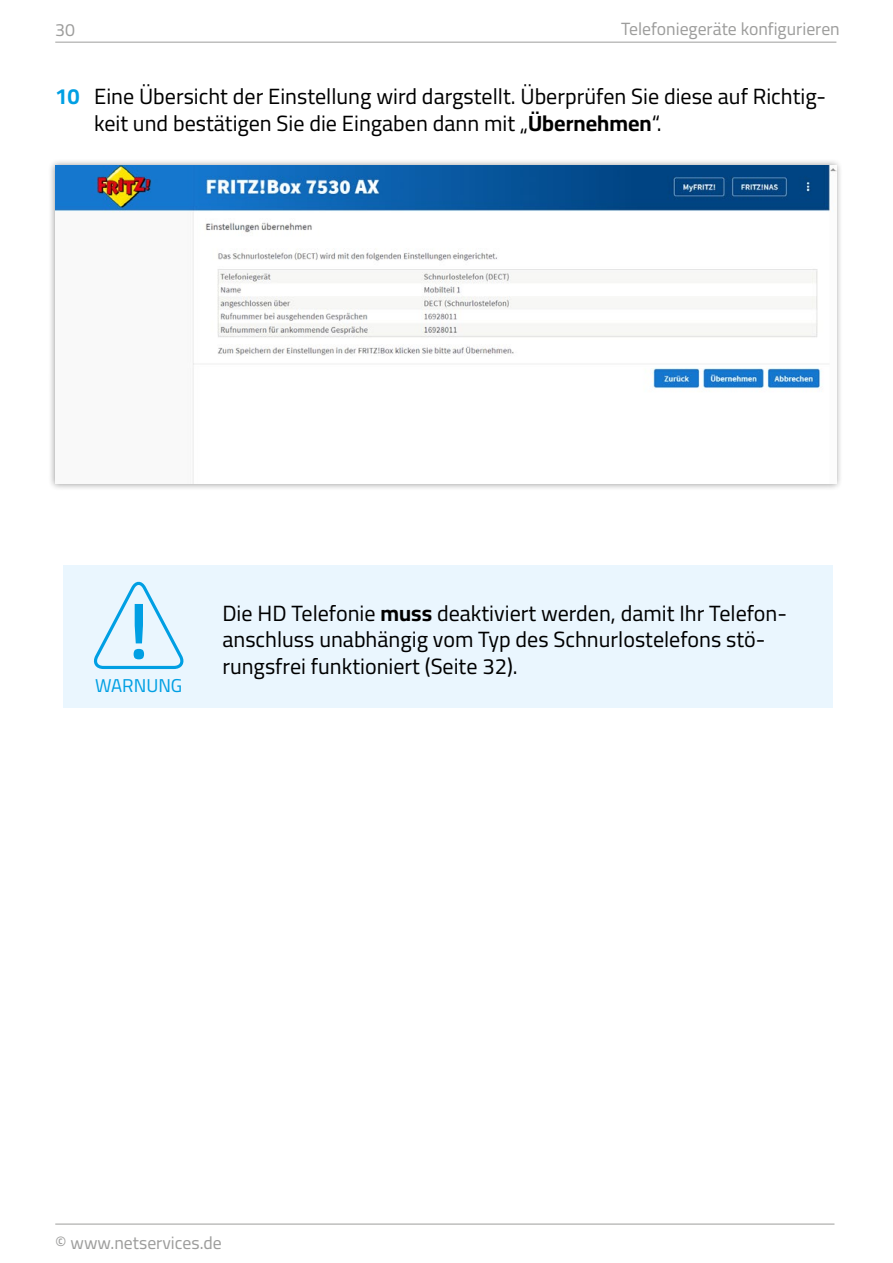
<style>
.page{position:relative;width:893px;height:1263px;background:#fff}
.page>*{position:absolute;margin:0;border:0;box-sizing:border-box;transform-origin:0 0}
.t1{font:22.05px/26.4px "Cairo";color:#000}
.t2{font:18.6px "Cairo";color:#009fe3}
.t3{font:17.7px "Cairo";color:#9d9d9c}
.s1{font-weight:700;color:#009fe3}
.s2{font-weight:700}
</style>
<div class="page">
<hr style="left:55px;top:1224px;width:779px;height:1px;background:#9d9d9c">
<hr style="left:55px;top:42px;width:781px;height:1px;background:#9d9d9c">
<div style="left:63px;top:565px;width:769px;height:143px;background:#eaf6fe"></div>
<svg style="left:93px;top:581px;width:91px;height:88px"></svg>
<div style="left:48px;top:159px;width:795px;height:332px;background:#000;opacity:.4"></div>
<img style="left:55px;top:166px;width:781px;height:318px">
<p class="t3" style="left:55px;top:17px;width:21px">30</p>
<p class="t3" style="left:621px;top:16px;width:220px">Telefoniegeräte konfigurieren</p>
<p class="t1" style="left:94px;top:84px;width:733px;text-indent:-39px"><span class="s1">10</span> Eine Übersicht der Einstellung wird dargstellt. Überprüfen Sie diese auf Richtig&shy;keit und bestätigen Sie die Eingaben dann mit „<span class="s2">Übernehmen</span>“.</p>
<p class="t2" style="left:95px;top:672px;width:89px">WARNUNG</p>
<p class="t1" style="left:222px;top:600px;width:566px">Die HD Telefonie <span class="s2">muss</span> deaktiviert werden, damit Ihr Telefon&shy;anschluss unabhängig vom Typ des Schnurlostelefons stö&shy;rungsfrei funktioniert (Seite 32).</p>
<p class="t3" style="left:55px;top:1230px;width:168px">© www.netservices.de</p>
</div>
